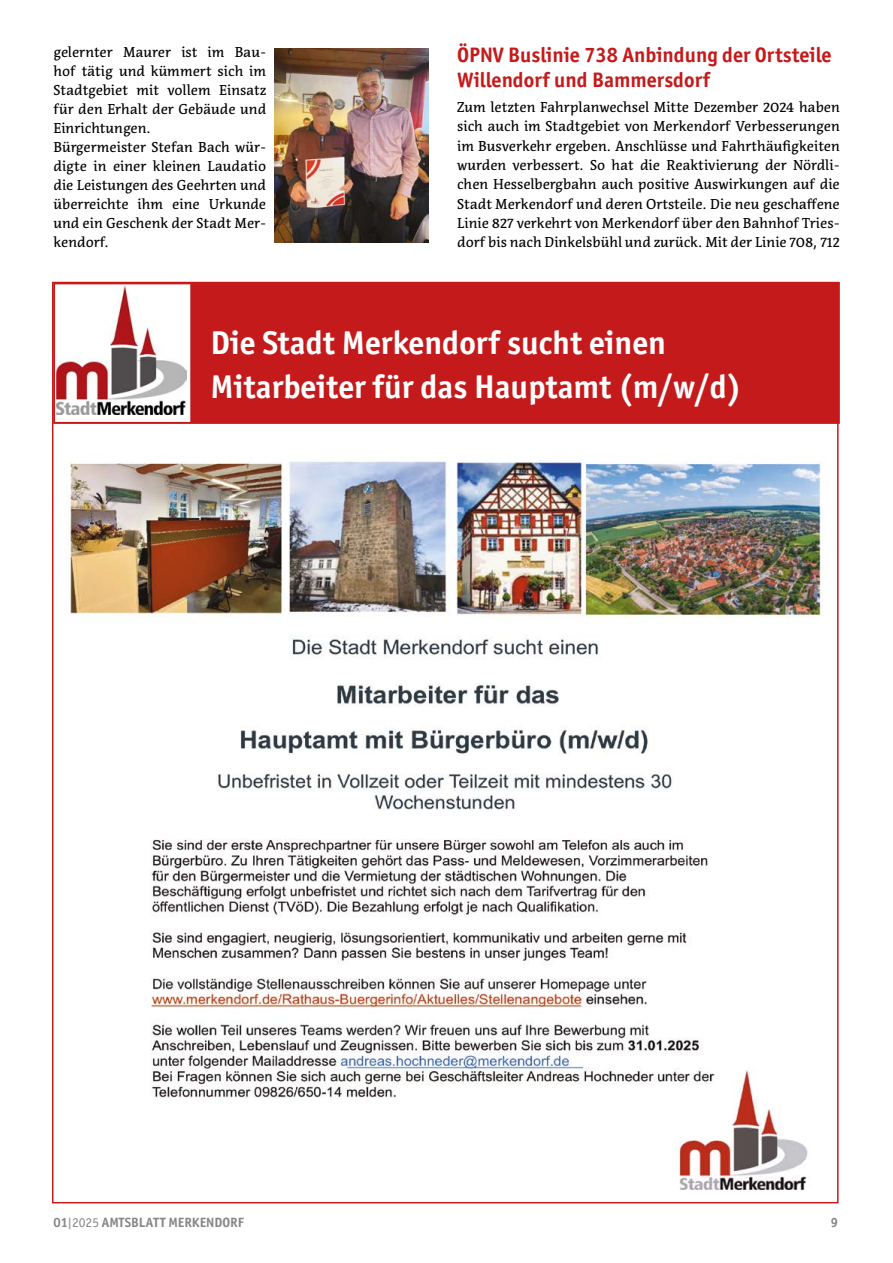
<style>
.page{position:relative;width:893px;height:1263px;background:#fff}
.page>*{position:absolute;margin:0;border:0;box-sizing:border-box;transform-origin:0 0}
.t1{font:700 33px/43.5px "Officina Sans ITC Pro";color:#fff}
.t2{font:700 21px/24.6px "Officina Sans ITC Pro";color:#c51a1b}
.t3{font:14.25px/18.9px "Acuta";color:#000}
.t4{font:700 13.5px "Officina Sans ITC Pro";color:#878787}
.s1{font-weight:400}
</style>
<div class="page">
<div style="left:53px;top:282px;width:787px;height:142px;background:#c51a1b;border:2px solid #c51a1b"></div>
<svg style="left:55px;top:284px;width:135px;height:138px;background:#f3ebeb"></svg>
<img style="left:57px;top:285px;width:130px;height:129px">
<img style="left:68px;top:458px;width:754px;height:732px">
<img style="left:275px;top:48px;width:153px;height:194px">
<p class="t3" style="left:53px;top:43px;width:214px">gelernter Maurer ist im Bau&shy;hof tätig und kümmert sich im<br>Stadtgebiet mit vollem Einsatz für den Erhalt der Gebäude und<br>Einrichtungen.<br>Bürgermeister Stefan Bach wür&shy;digte in einer kleinen Laudatio die Leistungen des Geehrten und überreichte ihm eine Urkunde und ein Geschenk der Stadt Mer&shy;kendorf.</p>
<h2 class="t2" style="left:457px;top:42px;width:376px">ÖPNV Buslinie 738 Anbindung der Ortsteile<br>Willendorf und Bammersdorf</h2>
<p class="t3" style="left:457px;top:98px;width:384px;text-align:justify">Zum letzten Fahrplanwechsel Mitte Dezember 2024 haben sich auch im Stadtgebiet von Merkendorf Verbesserungen im Busverkehr ergeben. Anschlüsse und Fahrthäufigkeiten wurden verbessert. So hat die Reaktivierung der Nördli&shy;chen Hesselbergbahn auch positive Auswirkungen auf die Stadt Merkendorf und deren Ortsteile. Die neu geschaffene Linie 827 verkehrt von Merkendorf über den Bahnhof Tries&shy;dorf bis nach Dinkelsbühl und zurück. Mit der Linie 708, 712</p>
<h1 class="t1" style="left:210px;top:321px;width:533px">Die Stadt Merkendorf sucht einen<br>Mitarbeiter für das Hauptamt (m/w/d)</h1>
<p class="t4" style="left:53px;top:1214px;width:192px">01<span class="s1">|2025</span> AMTSBLATT MERKENDORF</p>
<p class="t4" style="left:831px;top:1214px;width:9px">9</p>
</div>
